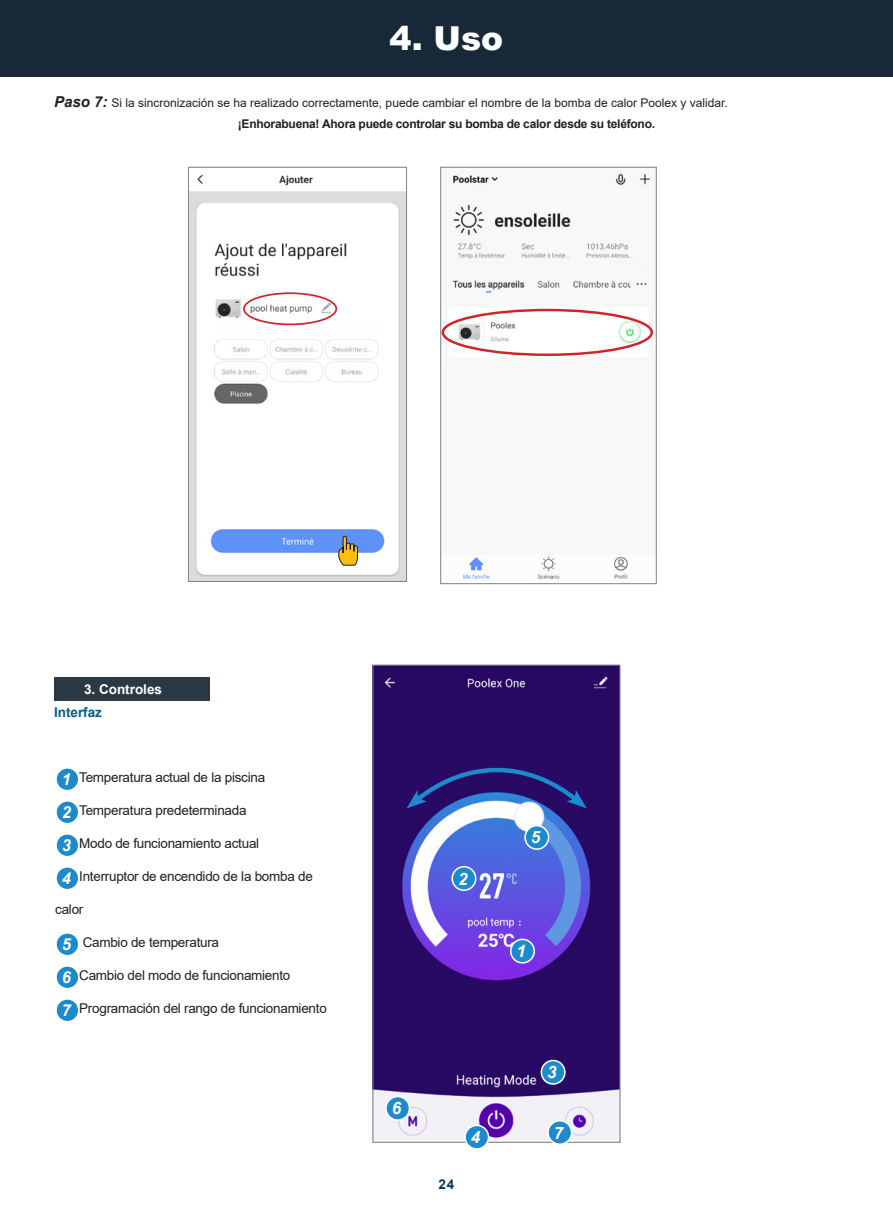
<style>
.page{position:relative;width:893px;height:1212px;background:#fff}
.page>*{position:absolute;margin:0;border:0;box-sizing:border-box;transform-origin:0 0}
.TITRE_Black{font:900 33px "Arial";color:#fff}
.t1{font:italic 700 17.1px "Arial";color:#fff}
.t2{font:italic 700 16.5px "Arial";color:#fff}
.t3{font:13.5px "Arial";letter-spacing:-.02em;color:#231f20}
.t4{font:700 13.5px "Arial";color:#fff}
.t5{font:700 13.5px "Arial";color:#085b8b}
.t6{font:700 13.5px "Arial";color:#0a355e}
.t7{font:12px "Arial";color:#231f20}
.t8{font:700 12px "Arial";letter-spacing:-.02em;color:#231f20}
.s1{font-weight:700;font-style:italic;font-size:15px}
</style>
<div class="page">
<div style="left:0;top:0;width:893px;height:77px;background:#172938"></div>
<div style="left:56px;top:768px;width:23px;height:22px;background:#1d8acb;border-radius:50%"></div>
<div style="left:55px;top:767px;width:24px;height:24px;border:2px solid #fff;border-radius:50%"></div>
<div style="left:56px;top:801px;width:23px;height:22px;background:#1d8acb;border-radius:50%"></div>
<div style="left:55px;top:800px;width:24px;height:24px;border:2px solid #fff;border-radius:50%"></div>
<div style="left:56px;top:834px;width:23px;height:22px;background:#1d8acb;border-radius:50%"></div>
<div style="left:55px;top:833px;width:24px;height:24px;border:2px solid #fff;border-radius:50%"></div>
<div style="left:56px;top:867px;width:23px;height:22px;background:#1d8acb;border-radius:50%"></div>
<div style="left:55px;top:866px;width:24px;height:24px;border:2px solid #fff;border-radius:50%"></div>
<div style="left:56px;top:933px;width:23px;height:22px;background:#1d8acb;border-radius:50%"></div>
<div style="left:55px;top:932px;width:24px;height:24px;border:2px solid #fff;border-radius:50%"></div>
<div style="left:56px;top:966px;width:23px;height:22px;background:#1d8acb;border-radius:50%"></div>
<div style="left:55px;top:965px;width:24px;height:24px;border:2px solid #fff;border-radius:50%"></div>
<div style="left:56px;top:999px;width:23px;height:22px;background:#1d8acb;border-radius:50%"></div>
<div style="left:55px;top:998px;width:24px;height:24px;border:2px solid #fff;border-radius:50%"></div>
<img style="left:374px;top:666px;width:244px;height:475px">
<div style="left:372px;top:664px;width:248px;height:479px;border:1px solid #808285"></div>
<img style="left:190px;top:174px;width:215px;height:406px">
<div style="left:188px;top:167px;width:219px;height:415px;border:1px solid #808285"></div>
<img style="left:442px;top:171px;width:211px;height:410px">
<div style="left:440px;top:167px;width:217px;height:417px;border:1px solid #808285"></div>
<div style="left:243px;top:292px;width:94px;height:33px;border:2px solid #d1232a;border-radius:50%"></div>
<div style="left:442px;top:309px;width:211px;height:47px;border:2px solid #d1232a;border-radius:50%"></div>
<svg style="left:339px;top:536px;width:19px;height:30px"></svg>
<div style="left:511px;top:939px;width:23px;height:24px;background:#1d8acb;border-radius:50%"></div>
<div style="left:510px;top:938px;width:25px;height:25px;border:2px solid #fff;border-radius:50%"></div>
<div style="left:452px;top:867px;width:24px;height:23px;background:#1d8acb;border-radius:50%"></div>
<div style="left:451px;top:866px;width:25px;height:25px;border:2px solid #fff;border-radius:50%"></div>
<div style="left:541px;top:1060px;width:24px;height:24px;background:#1d8acb;border-radius:50%"></div>
<div style="left:541px;top:1060px;width:25px;height:25px;border:2px solid #fff;border-radius:50%"></div>
<div style="left:465px;top:1125px;width:23px;height:24px;background:#1d8acb;border-radius:50%"></div>
<div style="left:464px;top:1124px;width:25px;height:25px;border:2px solid #fff;border-radius:50%"></div>
<div style="left:525px;top:826px;width:24px;height:23px;background:#1d8acb;border-radius:50%"></div>
<div style="left:524px;top:825px;width:25px;height:25px;border:2px solid #fff;border-radius:50%"></div>
<div style="left:386px;top:1096px;width:23px;height:24px;background:#1d8acb;border-radius:50%"></div>
<div style="left:385px;top:1096px;width:25px;height:25px;border:2px solid #fff;border-radius:50%"></div>
<div style="left:548px;top:1121px;width:24px;height:23px;background:#1d8acb;border-radius:50%"></div>
<div style="left:547px;top:1120px;width:25px;height:25px;border:2px solid #fff;border-radius:50%"></div>
<svg style="left:407px;top:760px;width:180px;height:48px;background:#312d80"></svg>
<div style="left:54px;top:677px;width:155px;height:23px;background:#2b3945"></div>
<p class="TITRE_Black" style="left:390px;top:14px;width:115px">4. Uso</p>
<p class="t7" style="left:54px;top:94px;width:675px"><span class="s1">Paso 7:</span> Si la sincronización se ha realizado correctamente, puede cambiar el nombre de la bomba de calor Poolex y validar.</p>
<p class="t8" style="left:238px;top:115px;width:419px">¡Enhorabuena! Ahora puede controlar su bomba de calor desde su teléfono.</p>
<p class="t4" style="left:84px;top:679px;width:80px">3. Controles</p>
<p class="t5" style="left:54px;top:703px;width:50px">Interfaz</p>
<p class="t2" style="left:62px;top:768px;width:11px">1</p>
<p class="t3" style="left:79px;top:768px;width:187px">Temperatura actual de la piscina</p>
<p class="t2" style="left:62px;top:801px;width:11px">2</p>
<p class="t3" style="left:79px;top:801px;width:169px">Temperatura predeterminada</p>
<p class="t2" style="left:62px;top:834px;width:11px">3</p>
<p class="t3" style="left:79px;top:834px;width:182px">Modo de funcionamiento actual</p>
<p class="t2" style="left:62px;top:867px;width:11px">4</p>
<p class="t3" style="left:79px;top:867px;width:235px">Interruptor de encendido de la bomba de</p>
<p class="t3" style="left:55px;top:900px;width:30px">calor</p>
<p class="t2" style="left:62px;top:933px;width:11px">5</p>
<p class="t3" style="left:83px;top:933px;width:138px">Cambio de temperatura</p>
<p class="t2" style="left:62px;top:966px;width:11px">6</p>
<p class="t3" style="left:79px;top:966px;width:213px">Cambio del modo de funcionamiento</p>
<p class="t2" style="left:62px;top:999px;width:11px">7</p>
<p class="t3" style="left:79px;top:999px;width:249px">Programación del rango de funcionamiento</p>
<p class="t1" style="left:458px;top:867px;width:11px">2</p>
<p class="t1" style="left:531px;top:826px;width:11px">5</p>
<p class="t1" style="left:517px;top:940px;width:11px">1</p>
<p class="t1" style="left:392px;top:1097px;width:11px">6</p>
<p class="t6" style="left:439px;top:1175px;width:17px">24</p>
<p class="t1" style="left:471px;top:1126px;width:11px">4</p>
<p class="t1" style="left:547px;top:1061px;width:11px">3</p>
<p class="t1" style="left:554px;top:1121px;width:11px">7</p>
</div>
